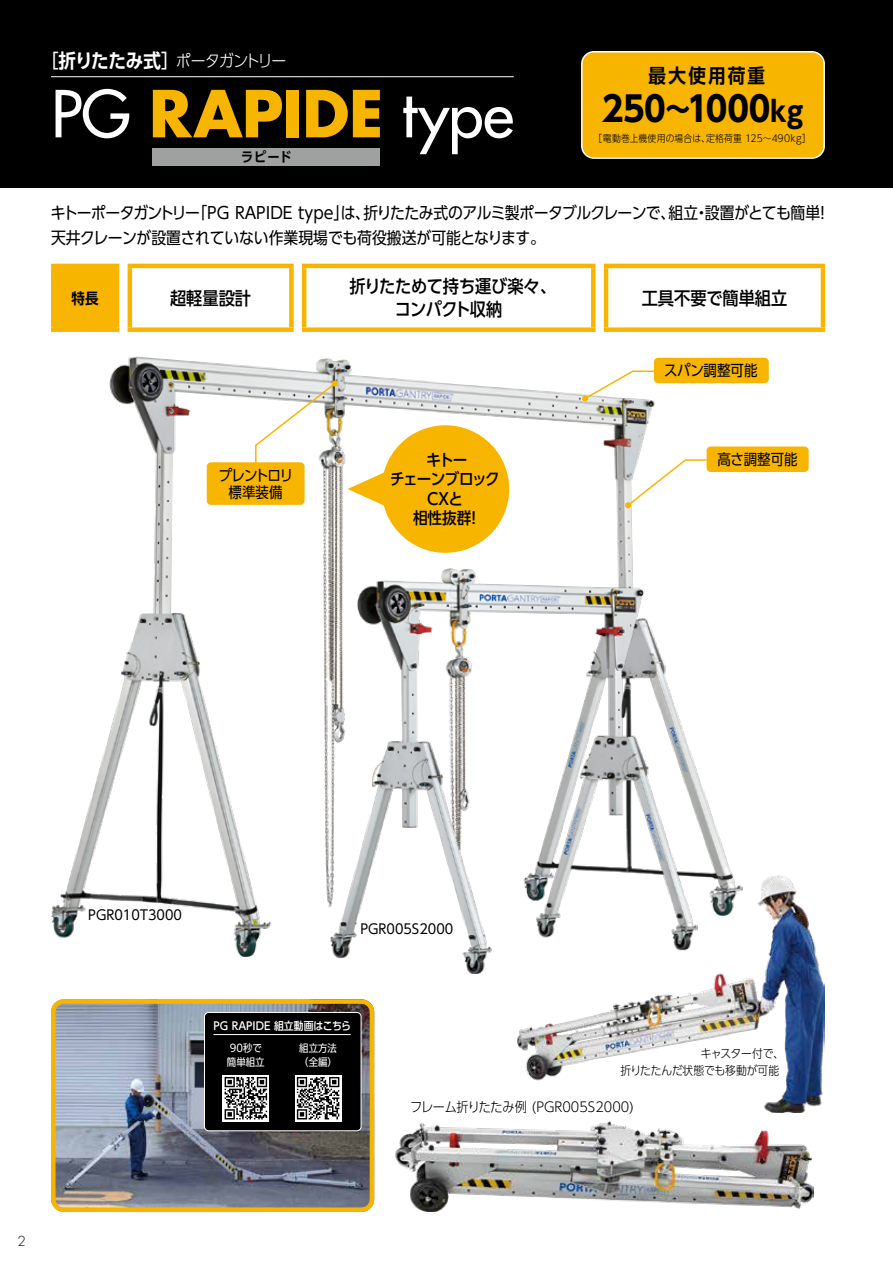
<style>
.page{position:relative;width:893px;height:1263px;background:#fff}
.page>*{position:absolute;margin:0;border:0;box-sizing:border-box;transform-origin:0 0}
.t1{font:500 63px "Futura Std";letter-spacing:-.01em;color:#fff}
.t2{font:700 34.5px "UD Shin Go C Oniz Pr 6 N";letter-spacing:-.015em;color:#000}
.t3{font:19.5px "UD Shin Go C Oniz Pr 6 N De B";letter-spacing:.115em;color:#000}
.t4{font:500 18px/22.5px "UD Shin Go C Oniz Pr 6 N";letter-spacing:-.005em;color:#000;text-align:center}
.t5{font:16.5px/25.5px "UD Shin Go C Oniz Pr 6 N";letter-spacing:-.025em;color:#000}
.t6{font:300 16.5px "UD Shin Go C Oniz Pr 6 N";letter-spacing:-.05em;color:#fff}
.t7{font:500 16.2px/19.5px "UD Shin Go C Oniz Pr 6 N";letter-spacing:-.04em;color:#000;text-align:center}
.t8{font:15px "UD Shin Go C Oniz Pr 6 N";letter-spacing:-.02em;color:#000}
.t9{font:15px/16.5px "UD Shin Go C Oniz Pr 6 N";letter-spacing:-.055em;color:#000;text-align:center}
.t10{font:15px "UD Shin Go C Oniz Pr 6 N De B";color:#000}
.t11{font:300 13.5px "UD Shin Go C Oniz Pr 6 N";color:#000}
.t12{font:13.5px "UD Shin Go C Oniz Pr 6 N";color:#000}
.t13{font:13.5px "UD Shin Go C Oniz Pr 6 N De B";color:#000}
.t14{font:300 13.5px "Futura Std";color:#000}
.t15{font:300 12px/16.5px "UD Shin Go C Oniz Pr 6 N";letter-spacing:-.015em;color:#000}
.t16{font:500 10.95px "UD Shin Go C Oniz Pr 6 N";color:#fff}
.t17{font:10.5px/13.5px "UD Shin Go C Oniz Pr 6 N";color:#fff}
.t18{font:300 9.75px "UD Shin Go C Oniz Pr 6 N";letter-spacing:.02em;color:#000}
.s1{font-weight:400;font-size:19.5px}
.s2{font-family:"UD Shin Go C Oniz Pr 6 N De B";font-weight:400;font-size:19.5px}
.s3{font-weight:700;color:#f8b500}
.s4{font-size:27.6px}
</style>
<div class="page">
<div style="left:0;top:0;width:893px;height:187px;background:#000"></div>
<img style="left:395px;top:1121px;width:419px;height:91px">
<img style="left:51px;top:356px;width:691px;height:600px">
<img style="left:330px;top:569px;width:367px;height:404px">
<img style="left:518px;top:875px;width:307px;height:238px">
<img style="left:56px;top:1004px;width:313px;height:203px">
<div style="left:51px;top:999px;width:323px;height:213px;border:4px solid #f8b500;border-radius:11px"></div>
<div style="left:152px;top:149px;width:228px;height:17px;background:#9fa0a0"></div>
<hr style="left:51px;top:76px;width:463px;height:1px;background:#fff">
<div style="left:53px;top:266px;width:64px;height:64px;background:#f8b500"></div>
<hr style="left:51px;top:264px;width:68px;height:4px;background:#f8b500">
<div style="left:51px;top:268px;width:5px;height:59px;background:#f8b500"></div>
<hr style="left:115px;top:268px;width:4px;height:59px;background:#f8b500">
<div style="left:51px;top:327px;width:68px;height:5px;background:#f8b500"></div>
<hr style="left:128px;top:264px;width:166px;height:4px;background:#f8b500">
<hr style="left:128px;top:268px;width:4px;height:59px;background:#f8b500">
<div style="left:289px;top:268px;width:5px;height:59px;background:#f8b500"></div>
<div style="left:128px;top:327px;width:166px;height:5px;background:#f8b500"></div>
<hr style="left:302px;top:264px;width:294px;height:4px;background:#f8b500">
<hr style="left:302px;top:268px;width:4px;height:59px;background:#f8b500">
<div style="left:591px;top:268px;width:5px;height:59px;background:#f8b500"></div>
<div style="left:302px;top:327px;width:294px;height:5px;background:#f8b500"></div>
<hr style="left:604px;top:264px;width:221px;height:4px;background:#f8b500">
<hr style="left:604px;top:268px;width:4px;height:59px;background:#f8b500">
<hr style="left:821px;top:268px;width:4px;height:59px;background:#f8b500">
<div style="left:604px;top:327px;width:221px;height:5px;background:#f8b500"></div>
<div style="left:582px;top:52px;width:242px;height:106px;background:#f8b500;border-radius:12px"></div>
<div style="left:581px;top:51px;width:244px;height:108px;border:2px solid #fff;border-radius:12px"></div>
<svg style="left:254px;top:381px;width:84px;height:94px"></svg>
<svg style="left:348px;top:468px;width:37px;height:42px"></svg>
<div style="left:382px;top:425px;width:127px;height:128px;background:#f8b500;border-radius:50%"></div>
<div style="left:654px;top:358px;width:115px;height:25px;background:#f8b500;border-radius:4px"></div>
<div style="left:707px;top:446px;width:102px;height:26px;background:#f8b500;border-radius:4px"></div>
<div style="left:207px;top:462px;width:98px;height:43px;background:#f8b500;border-radius:4px"></div>
<svg style="left:582px;top:370px;width:73px;height:31px"></svg>
<svg style="left:625px;top:458px;width:83px;height:50px"></svg>
<div style="left:204px;top:1012px;width:157px;height:119px;background:#000;border-radius:4px"></div>
<hr style="left:213px;top:1034px;width:138px;height:1px;background:#fff">
<div style="left:204px;top:1012px;width:157px;height:119px;border:1px solid #fff;border-radius:4px"></div>
<svg style="left:295px;top:1075px;width:46px;height:46px"></svg>
<svg style="left:297px;top:1077px;width:42px;height:42px"></svg>
<svg style="left:222px;top:1075px;width:47px;height:46px"></svg>
<svg style="left:225px;top:1077px;width:42px;height:42px"></svg>
<p class="t6" style="left:41px;top:48px;width:247px"><span class="s1">［</span><span class="s2">折りたたみ式</span><span class="s1">］</span>ポータガントリー</p>
<h1 class="t1" style="left:51px;top:75px;width:464px">PG <span class="s3">RAPIDE</span> type</h1>
<p class="t13" style="left:241px;top:146px;width:52px">ラピード</p>
<p class="t3" style="left:648px;top:60px;width:118px">最大使用荷重</p>
<h2 class="t2" style="left:602px;top:81px;width:203px">250〜1000<span class="s4">kg</span></h2>
<p class="t18" style="left:593px;top:131px;width:219px">［電動巻上機使用の場合は、定格荷重 125〜490kg］</p>
<p class="t5" style="left:51px;top:199px;width:780px">キトーポータガントリー「PG RAPIDE type」は、折りたたみ式のアルミ製ポータブルクレーンで、組立・設置がとても簡単！天井クレーンが設置されていない作業現場でも荷役搬送が可能となります。</p>
<p class="t10" style="left:72px;top:286px;width:29px">特長</p>
<p class="t4" style="left:170px;top:286px;width:82px">超軽量設計</p>
<p class="t4" style="left:349px;top:275px;width:208px">折りたためて持ち運び楽々、コンパクト収納</p>
<p class="t4" style="left:642px;top:286px;width:147px">工具不要で簡単組立</p>
<p class="t9" style="left:219px;top:466px;width:76px">プレントロリ標準装備</p>
<p class="t7" style="left:390px;top:449px;width:111px">キトー<br>チェーンブロック<br>CXと<br>相性抜群！</p>
<p class="t8" style="left:664px;top:358px;width:95px">スパン調整可能</p>
<p class="t8" style="left:717px;top:447px;width:82px">高さ調整可能</p>
<p class="t14" style="left:18px;top:1233px;width:10px">2</p>
<p class="t12" style="left:88px;top:904px;width:95px">PGR010T3000</p>
<p class="t12" style="left:360px;top:918px;width:94px">PGR005S2000</p>
<p class="t16" style="left:213px;top:1017px;width:139px">PG RAPIDE 組立動画はこちら</p>
<p class="t17" style="left:227px;top:1041px;width:39px">90秒で簡単組立</p>
<p class="t17" style="left:299px;top:1041px;width:39px">組立方法（全編）</p>
<p class="t15" style="left:620px;top:1045px;width:165px;text-indent:80px">キャスター付で、折りたたんだ状態でも移動が可能</p>
<p class="t11" style="left:410px;top:1096px;width:225px">フレーム折りたたみ例 (PGR005S2000)</p>
</div>
